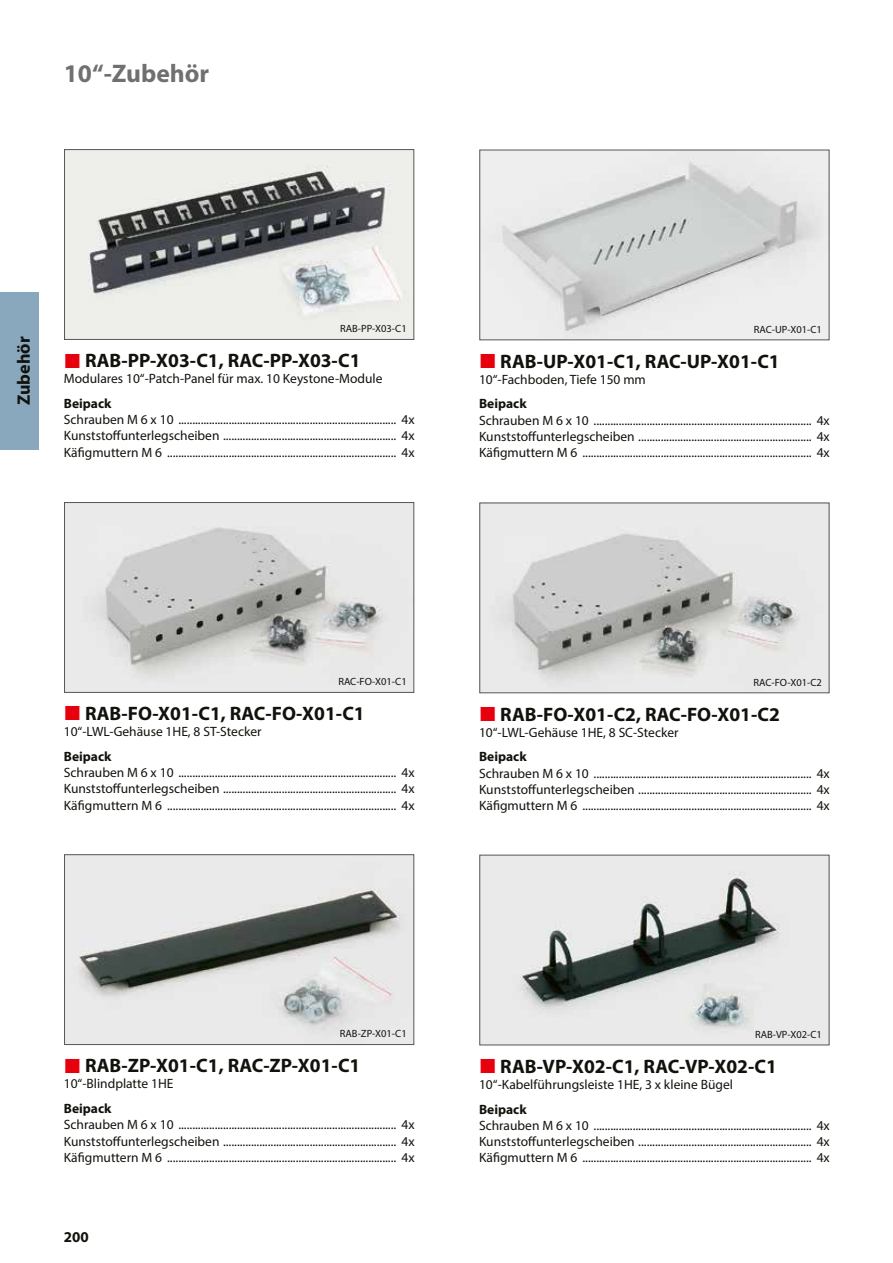
<style>
.page{position:relative;width:893px;height:1263px;background:#fff}
.page>*{position:absolute;margin:0;border:0;box-sizing:border-box;transform-origin:0 0}
.popisek_-_st{font:700 25.5px "Myriad Pro";color:#6f7070}
.popisek_-_stand_vlas{font:700 19.5px "Myriad Pro";color:#12120d}
.t1{font:700 18px "Myriad Pro";color:#12120d}
.t2{font:700 15px "Myriad Pro";color:#12120d}
.t3{font:13.5px "Myriad Pro";color:#12120d}
.t4{font:700 13.5px "Myriad Pro";color:#12120d}
.popisek_-_nadpis_tec{font:10.5px "Myriad Pro";color:#12120d}
</style>
<div class="page">
<img style="left:66px;top:151px;width:346px;height:187px">
<div style="left:64px;top:149px;width:350px;height:191px;border:1px solid #555756"></div>
<img style="left:66px;top:504px;width:346px;height:187px">
<div style="left:64px;top:502px;width:350px;height:191px;border:1px solid #555756"></div>
<img style="left:482px;top:152px;width:345px;height:186px">
<div style="left:480px;top:150px;width:349px;height:190px;border:1px solid #555756"></div>
<img style="left:66px;top:856px;width:346px;height:187px">
<div style="left:64px;top:854px;width:350px;height:191px;border:1px solid #555756"></div>
<img style="left:482px;top:857px;width:345px;height:186px">
<div style="left:480px;top:855px;width:349px;height:190px;border:1px solid #555756"></div>
<img style="left:482px;top:505px;width:345px;height:186px">
<div style="left:480px;top:503px;width:349px;height:190px;border:1px solid #555756"></div>
<div style="left:0;top:292px;width:38px;height:158px;background:#89a8be"></div>
<p class="popisek_-_st" style="left:64px;top:57px;width:147px">10“-Zubehör</p>
<p class="t1" style="left:12px;top:405px;width:70px;rotate:-90deg">Zubehör</p>
<p class="popisek_-_nadpis_tec" style="left:340px;top:322px;width:68px">RAB-PP-X03-C1</p>
<p class="popisek_-_stand_vlas" style="left:85px;top:348px;width:277px">RAB-PP-X03-C1, RAC-PP-X03-C1</p>
<p class="t3" style="left:64px;top:370px;width:320px">Modulares 10“-Patch-Panel für max. 10 Keystone-Module</p>
<p class="t4" style="left:64px;top:395px;width:49px">Beipack</p>
<p class="t3" style="left:64px;top:411px;width:352px">Schrauben M 6 x 10 .............................................................................. 4x</p>
<p class="t3" style="left:64px;top:428px;width:352px">Kunststoffunterlegscheiben .............................................................. 4x</p>
<p class="t3" style="left:64px;top:444px;width:352px">Käfigmuttern M 6 .................................................................................. 4x</p>
<p class="popisek_-_nadpis_tec" style="left:754px;top:323px;width:70px">RAC-UP-X01-C1</p>
<p class="popisek_-_stand_vlas" style="left:500px;top:348px;width:281px">RAB-UP-X01-C1, RAC-UP-X01-C1</p>
<p class="t3" style="left:479px;top:371px;width:168px">10“-Fachboden, Tiefe 150 mm</p>
<p class="t4" style="left:479px;top:395px;width:49px">Beipack</p>
<p class="t3" style="left:479px;top:412px;width:352px">Schrauben M 6 x 10 .............................................................................. 4x</p>
<p class="t3" style="left:479px;top:428px;width:352px">Kunststoffunterlegscheiben .............................................................. 4x</p>
<p class="t3" style="left:479px;top:444px;width:352px">Käfigmuttern M 6 .................................................................................. 4x</p>
<p class="popisek_-_nadpis_tec" style="left:338px;top:675px;width:70px">RAC-FO-X01-C1</p>
<p class="popisek_-_stand_vlas" style="left:85px;top:701px;width:281px">RAB-FO-X01-C1, RAC-FO-X01-C1</p>
<p class="t3" style="left:64px;top:723px;width:199px">10“-LWL-Gehäuse 1HE, 8 ST-Stecker</p>
<p class="t4" style="left:64px;top:748px;width:49px">Beipack</p>
<p class="t3" style="left:64px;top:764px;width:352px">Schrauben M 6 x 10 .............................................................................. 4x</p>
<p class="t3" style="left:64px;top:780px;width:352px">Kunststoffunterlegscheiben .............................................................. 4x</p>
<p class="t3" style="left:64px;top:797px;width:352px">Käfigmuttern M 6 .................................................................................. 4x</p>
<p class="popisek_-_nadpis_tec" style="left:754px;top:676px;width:70px">RAC-FO-X01-C2</p>
<p class="popisek_-_stand_vlas" style="left:500px;top:701px;width:281px">RAB-FO-X01-C2, RAC-FO-X01-C2</p>
<p class="t3" style="left:479px;top:724px;width:201px">10“-LWL-Gehäuse 1HE, 8 SC-Stecker</p>
<p class="t4" style="left:479px;top:748px;width:49px">Beipack</p>
<p class="t3" style="left:479px;top:765px;width:352px">Schrauben M 6 x 10 .............................................................................. 4x</p>
<p class="t3" style="left:479px;top:781px;width:352px">Kunststoffunterlegscheiben .............................................................. 4x</p>
<p class="t3" style="left:479px;top:797px;width:352px">Käfigmuttern M 6 .................................................................................. 4x</p>
<p class="popisek_-_nadpis_tec" style="left:340px;top:1027px;width:68px">RAB-ZP-X01-C1</p>
<p class="popisek_-_nadpis_tec" style="left:755px;top:1028px;width:68px">RAB-VP-X02-C1</p>
<p class="popisek_-_stand_vlas" style="left:85px;top:1053px;width:277px">RAB-ZP-X01-C1, RAC-ZP-X01-C1</p>
<p class="t3" style="left:64px;top:1075px;width:111px">10“-Blindplatte 1HE</p>
<p class="t4" style="left:64px;top:1100px;width:49px">Beipack</p>
<p class="t3" style="left:64px;top:1116px;width:352px">Schrauben M 6 x 10 .............................................................................. 4x</p>
<p class="t3" style="left:64px;top:1133px;width:352px">Kunststoffunterlegscheiben .............................................................. 4x</p>
<p class="t3" style="left:64px;top:1149px;width:352px">Käfigmuttern M 6 .................................................................................. 4x</p>
<p class="t2" style="left:64px;top:1227px;width:26px">200</p>
<p class="popisek_-_stand_vlas" style="left:500px;top:1053px;width:278px">RAB-VP-X02-C1, RAC-VP-X02-C1</p>
<p class="t3" style="left:479px;top:1076px;width:255px">10‘‘-Kabelführungsleiste 1HE, 3 x kleine Bügel</p>
<p class="t4" style="left:479px;top:1100px;width:49px">Beipack</p>
<p class="t3" style="left:479px;top:1117px;width:352px">Schrauben M 6 x 10 .............................................................................. 4x</p>
<p class="t3" style="left:479px;top:1133px;width:352px">Kunststoffunterlegscheiben .............................................................. 4x</p>
<p class="t3" style="left:479px;top:1149px;width:352px">Käfigmuttern M 6 .................................................................................. 4x</p>
</div>
